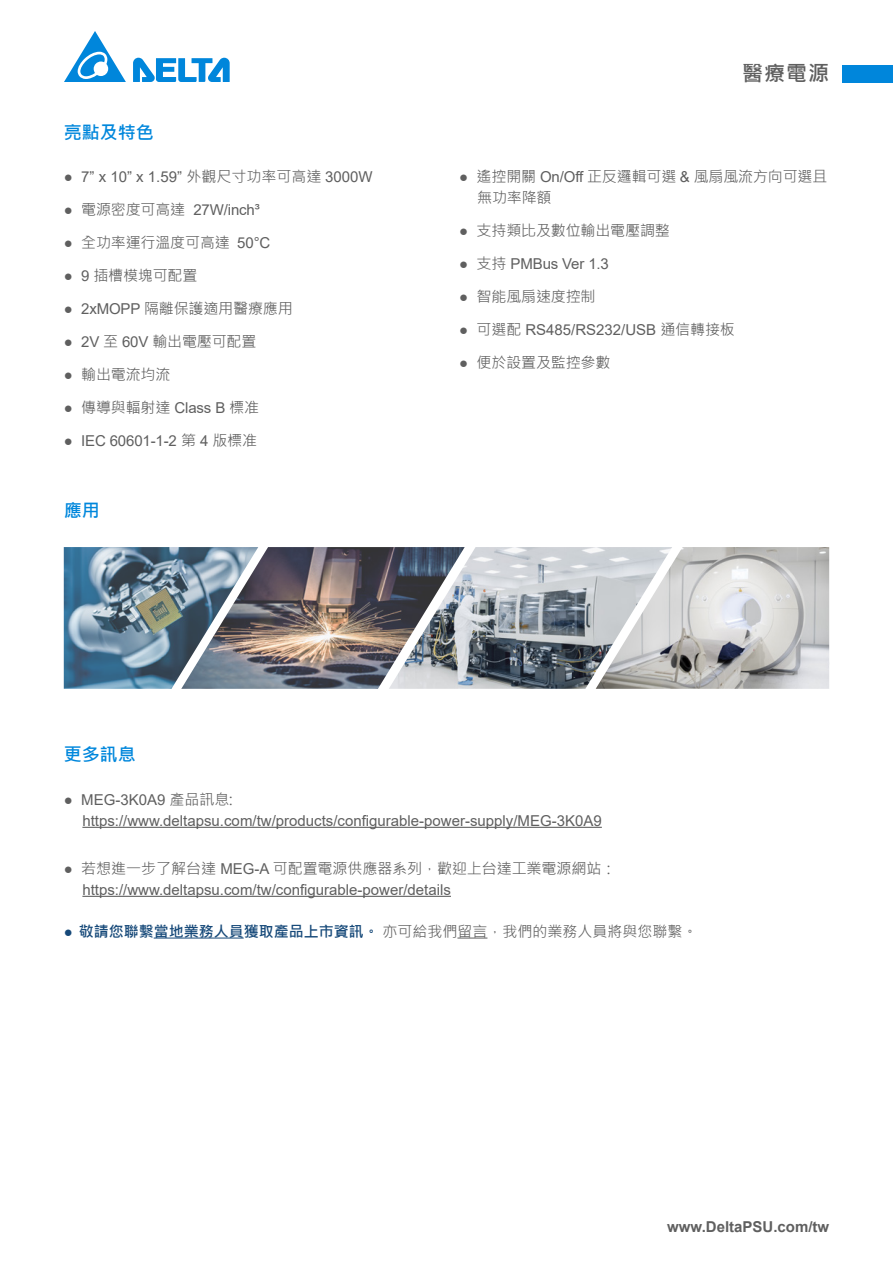
<style>
.page{position:relative;width:893px;height:1263px;background:#fff}
.page>*{position:absolute;margin:0;border:0;box-sizing:border-box;transform-origin:0 0}
.t1{font:700 21px "Microsoft Jheng Hei";color:#5f5f5f}
.t2{font:700 18px "Microsoft Jheng Hei";color:#0087dc}
.t3{font:15px/21px "Arial";color:#5f5f5f}
.t4{font:15px/21px "Microsoft Jheng Hei";letter-spacing:-.01em;color:#5f5f5f}
.t5{font:700 15px "Arial";color:#5f5f5f}
.s1{font-family:"Microsoft Jheng Hei"}
.s2{font-family:"Arial"}
.s3{font-family:"Arial";font-weight:700;color:#164979}
.s4{font-weight:700;color:#164979}
</style>
<div class="page">
<img style="left:672px;top:547px;width:157px;height:142px">
<img style="left:64px;top:547px;width:117px;height:142px">
<img style="left:465px;top:547px;width:207px;height:142px">
<img style="left:181px;top:547px;width:284px;height:142px">
<hr style="left:82px;top:827px;width:520px;height:1px;background:#5f5f5f">
<hr style="left:82px;top:896px;width:369px;height:1px;background:#5f5f5f">
<hr style="left:154px;top:937px;width:90px;height:1px;background:#164979">
<hr style="left:457px;top:937px;width:30px;height:1px;background:#5f5f5f">
<svg style="left:133px;top:58px;width:97px;height:24px"></svg>
<svg style="left:64px;top:31px;width:62px;height:51px"></svg>
<div style="left:842px;top:65px;width:51px;height:18px;background:#0086db"></div>
<p class="t2" style="left:64px;top:121px;width:91px">亮點及特色</p>
<p class="t3" style="left:64px;top:166px;width:310px">● 7” x 10” x 1.59” <span class="s1">外觀尺寸功率可高達</span> 3000W</p>
<p class="t3" style="left:64px;top:199px;width:197px">● <span class="s1">電源密度可高達</span> 27W/inch³</p>
<p class="t4" style="left:64px;top:232px;width:208px"><span class="s2">●</span> 全功率運行溫度可高達 <span class="s2">50°C</span></p>
<p class="t4" style="left:64px;top:265px;width:135px"><span class="s2">● 9</span> 插槽模塊可配置</p>
<p class="t4" style="left:64px;top:298px;width:230px"><span class="s2">● 2xMOPP</span> 隔離保護適用醫療應用</p>
<p class="t4" style="left:64px;top:331px;width:194px"><span class="s2">● 2V</span> 至 <span class="s2">60V</span> 輸出電壓可配置</p>
<p class="t4" style="left:64px;top:364px;width:108px"><span class="s2">●</span> 輸出電流均流</p>
<p class="t4" style="left:64px;top:397px;width:197px"><span class="s2">●</span> 傳導與輻射達 <span class="s2">Class B</span> 標准</p>
<p class="t3" style="left:64px;top:430px;width:195px">● IEC 60601-1-2 <span class="s1">第</span> 4 <span class="s1">版標准</span></p>
<p class="t2" style="left:64px;top:499px;width:37px">應用</p>
<h1 class="t1" style="left:742px;top:60px;width:89px">醫療電源</h1>
<p class="t4" style="left:477px;top:166px;width:352px;text-indent:-18px"><span class="s2">●</span> 遙控開關 <span class="s2">On/Off</span> 正反邏輯可選 <span class="s2">&amp;</span> 風扇風流方向可選且無功率降額</p>
<p class="t4" style="left:459px;top:220px;width:212px"><span class="s2">●</span> 支持類比及數位輸出電壓調整</p>
<p class="t3" style="left:459px;top:253px;width:151px">● <span class="s1">支持</span> PMBus Ver 1.3</p>
<p class="t4" style="left:459px;top:286px;width:138px"><span class="s2">●</span> 智能風扇速度控制</p>
<p class="t3" style="left:459px;top:319px;width:277px">● <span class="s1">可選配</span> RS485/RS232/USB <span class="s1">通信轉接板</span></p>
<p class="t4" style="left:459px;top:352px;width:153px"><span class="s2">●</span> 便於設置及監控參數</p>
<p class="t2" style="left:64px;top:743px;width:73px">更多訊息</p>
<p class="t3" style="left:82px;top:789px;width:521px;text-indent:-19px">● MEG-3K0A9 <span class="s1">產品訊息: </span>https://www.deltapsu.com/tw/products/configurable-power-supply/MEG-3K0A9</p>
<p class="t4" style="left:64px;top:858px;width:554px"><span class="s2">●</span> 若想進一步了解台達 <span class="s2">MEG-A</span> 可配置電源供應器系列，歡迎上台達工業電源網站：</p>
<p class="t3" style="left:82px;top:879px;width:370px">https://www.deltapsu.com/tw/configurable-power/details</p>
<p class="t4" style="left:64px;top:921px;width:635px"><span class="s3">●</span> <span class="s4">敬請您聯繫當地業務人員獲取產品上市資訊。</span> 亦可給我們留言，我們的業務人員將與您聯繫。</p>
<p class="t5" style="left:667px;top:1216px;width:163px">www.DeltaPSU.com/tw</p>
</div>
